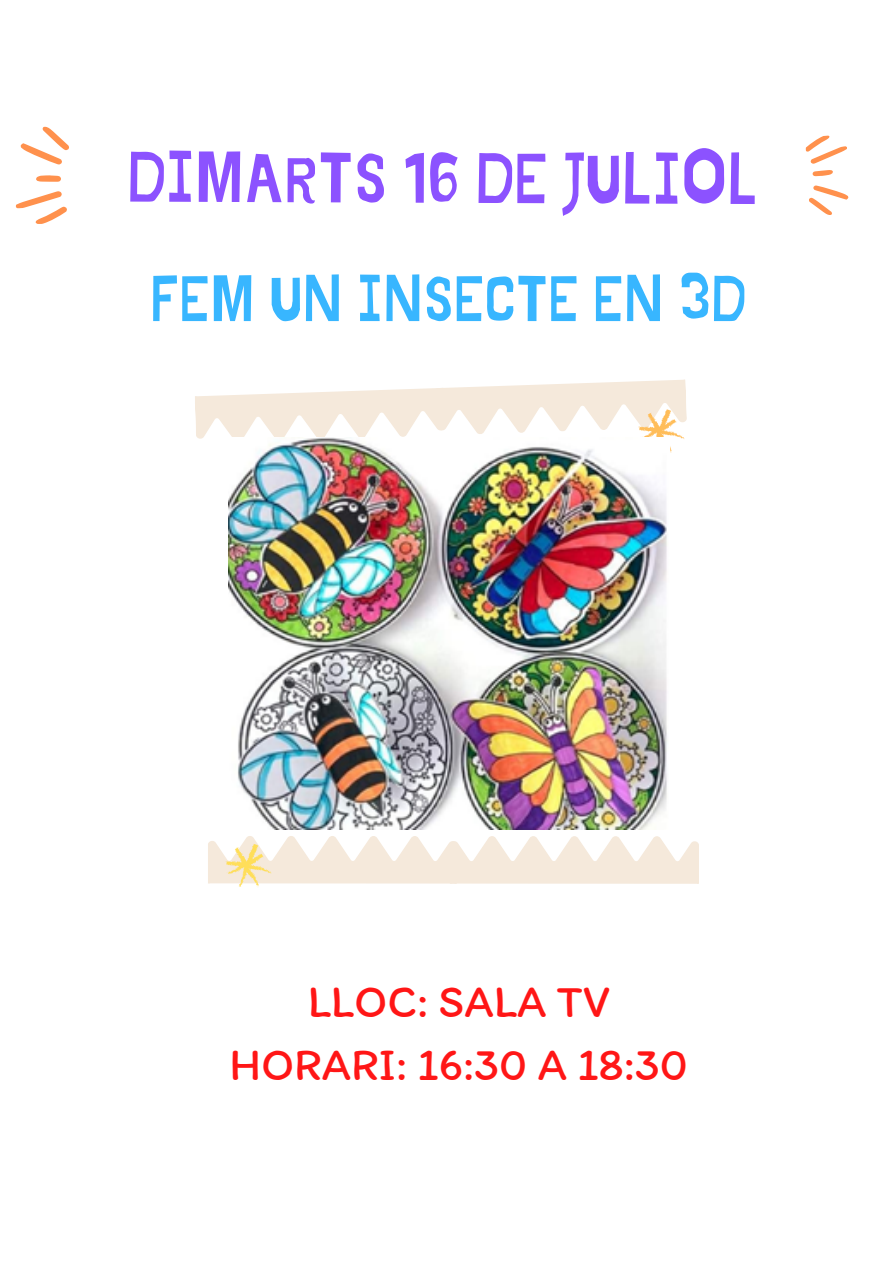
<style>
.page{position:relative;width:894px;height:1264px;background:#fff}
.page>*{position:absolute;margin:0;border:0;box-sizing:border-box;transform-origin:0 0}
.t1{font:70.5px "Jingleberry";letter-spacing:-.005em;color:#8c52ff}
.t2{font:64.05px "Jingleberry";color:#38b6ff}
.t3{font:45.9px "Itim";color:#ff1616}
.t4{font:45.75px "Itim";color:#ff1616}
</style>
<div class="page">
<svg style="left:195px;top:379px;width:492px;height:74px"></svg>
<svg style="left:208px;top:829px;width:490px;height:58px"></svg>
<svg style="left:15px;top:191px;width:52px;height:33px"></svg>
<svg style="left:20px;top:126px;width:49px;height:39px"></svg>
<svg style="left:36px;top:175px;width:25px;height:7px"></svg>
<svg style="left:805px;top:135px;width:42px;height:29px"></svg>
<svg style="left:809px;top:185px;width:39px;height:30px"></svg>
<svg style="left:812px;top:170px;width:20px;height:6px"></svg>
<img style="left:228px;top:437px;width:441px;height:392px">
<p class="t1" style="left:128px;top:146px;width:632px">DIMARTS 16 DE JULIOL</p>
<h1 class="t2" style="left:151px;top:270px;width:597px">FEM UN INSECTE EN 3D</h1>
<h1 class="t3" style="left:307px;top:973px;width:303px">LLOC: SALA TV</h1>
<p class="t4" style="left:229px;top:1036px;width:460px">HORARI: 16:30 A 18:30</p>
</div>
